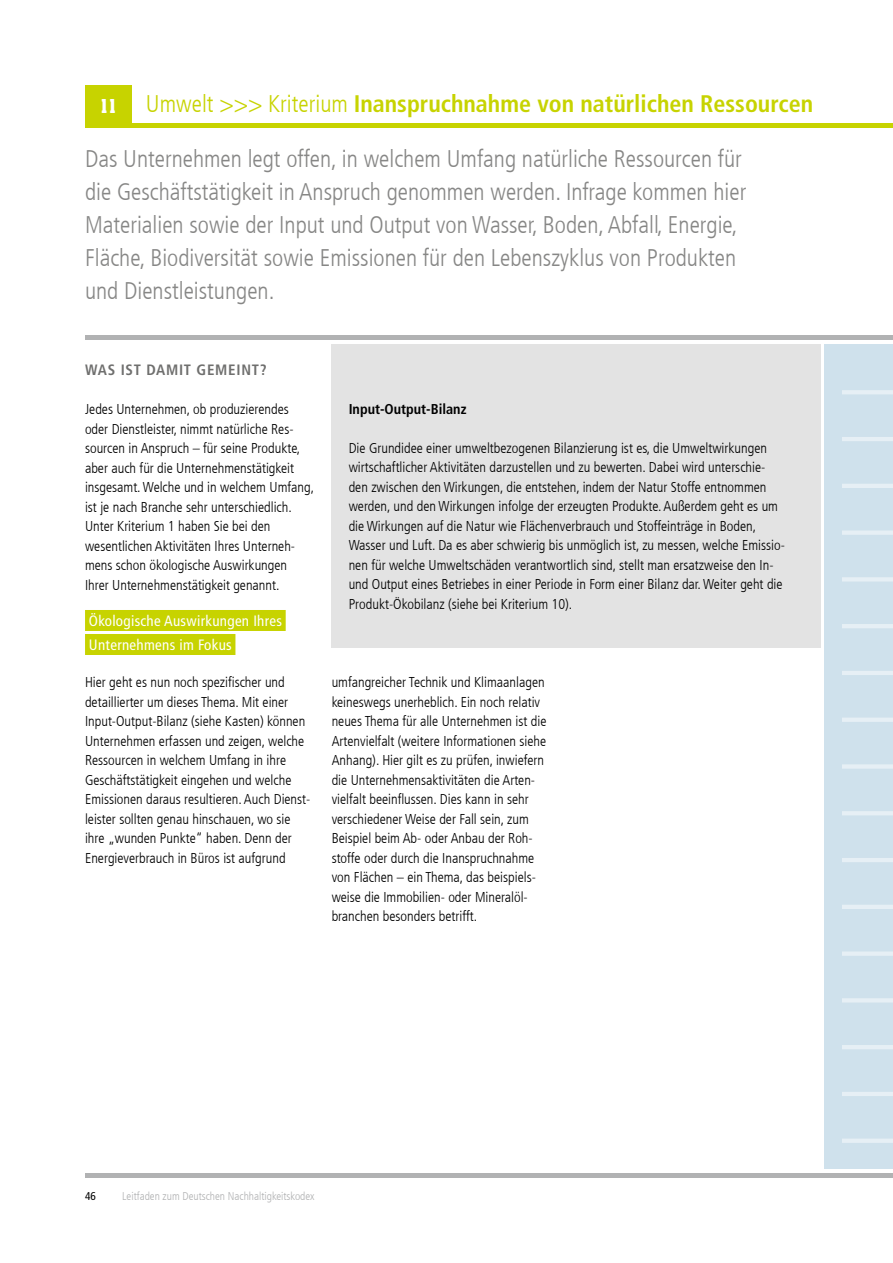
<style>
.page{position:relative;width:893px;height:1263px;background:#fff}
.page>*{position:absolute;margin:0;border:0;box-sizing:border-box;transform-origin:0 0}
.t1{font:300 condensed 24px/33px "Frutiger LT Com";color:#878786}
.t2{font:700 condensed 24px "Frutiger LT Com";color:#c7d300}
.t3{font:500 21px "Aachen Std";color:#fff}
.t4{font:condensed 15px/24px "Frutiger LT Com";letter-spacing:.02em;color:#fff}
.t5{font:700 condensed 15px "Frutiger LT Com";letter-spacing:.05em;color:#6f6f6e}
.t6{font:300 condensed 14.25px/19.5px "Frutiger LT Com";color:#000}
.t7{font:700 condensed 14.25px "Frutiger LT Com";color:#000}
.t8{font:300 condensed 11.25px "Frutiger LT Com";color:#b1b2b3}
.t9{font:condensed 11.25px "Frutiger LT Com";color:#000}
.s1{font-weight:300}
</style>
<div class="page">
<hr style="left:85px;top:1174px;width:808px;height:4px;background:#b1b2b3">
<div style="left:85px;top:123px;width:808px;height:5px;background:#c7d300"></div>
<div style="left:85px;top:335px;width:808px;height:5px;background:#b1b2b3"></div>
<div style="left:332px;top:344px;width:489px;height:304px;background:#e3e3e3"></div>
<div style="left:85px;top:85px;width:47px;height:43px;background:#c7d300"></div>
<div style="left:85px;top:610px;width:201px;height:21px;background:#c7d300"></div>
<div style="left:85px;top:634px;width:150px;height:21px;background:#c7d300"></div>
<div style="left:825px;top:344px;width:68px;height:825px;background:#cfe1ec"></div>
<hr style="left:842px;top:390px;width:51px;height:4px;background:#e6eff5">
<hr style="left:842px;top:437px;width:51px;height:4px;background:#e6eff5">
<hr style="left:842px;top:484px;width:51px;height:4px;background:#e6eff5">
<div style="left:842px;top:530px;width:51px;height:5px;background:#e6eff5"></div>
<hr style="left:842px;top:577px;width:51px;height:4px;background:#e6eff5">
<hr style="left:842px;top:624px;width:51px;height:4px;background:#e6eff5">
<hr style="left:842px;top:671px;width:51px;height:4px;background:#e6eff5">
<hr style="left:842px;top:718px;width:51px;height:4px;background:#e6eff5">
<div style="left:842px;top:764px;width:51px;height:5px;background:#e6eff5"></div>
<hr style="left:842px;top:811px;width:51px;height:4px;background:#e6eff5">
<hr style="left:842px;top:858px;width:51px;height:4px;background:#e6eff5">
<hr style="left:842px;top:905px;width:51px;height:4px;background:#e6eff5">
<div style="left:842px;top:951px;width:51px;height:5px;background:#e6eff5"></div>
<hr style="left:842px;top:998px;width:51px;height:4px;background:#e6eff5">
<hr style="left:842px;top:1045px;width:51px;height:4px;background:#e6eff5">
<hr style="left:842px;top:1092px;width:51px;height:4px;background:#e6eff5">
<div style="left:842px;top:1138px;width:51px;height:5px;background:#e6eff5"></div>
<h1 class="t2" style="left:146px;top:89px;width:669px"><span class="s1">Umwelt &gt;&gt;&gt; Kriterium</span> Inanspruchnahme von natürlichen Ressourcen</h1>
<p class="t1" style="left:85px;top:142px;width:663px">Das Unternehmen legt offen, in welchem Umfang natürliche Ressourcen für die Geschäftstätigkeit in Anspruch genommen werden. Infrage kommen hier Materialien sowie der Input und Output von Wasser, Boden, Abfall, Energie, Fläche, Biodiversität sowie Emissionen für den Lebenszyklus von Produkten und Dienstleistungen.</p>
<h2 class="t3" style="left:101px;top:94px;width:16px">11</h2>
<p class="t5" style="left:85px;top:361px;width:183px">WAS IST DAMIT GEMEINT?</p>
<p class="t6" style="left:85px;top:399px;width:231px">Jedes Unternehmen, ob produzierendes oder Dienstleister, nimmt natürliche Res&shy;sourcen in Anspruch – für seine Produkte, aber auch für die Unternehmenstätigkeit insgesamt. Welche und in welchem Umfang, ist je nach Branche sehr unterschiedlich.<br>Unter Kriterium 1 haben Sie bei den wesentlichen Aktivitäten Ihres Unterneh&shy;mens schon ökologische Auswirkungen Ihrer Unternehmenstätigkeit genannt.</p>
<p class="t4" style="left:89px;top:609px;width:195px">Ökologische Auswirkungen Ihres<br>Unternehmens im Fokus</p>
<p class="t6" style="left:85px;top:672px;width:227px">Hier geht es nun noch spezifischer und detaillierter um dieses Thema. Mit einer Input-Output-Bilanz (siehe Kasten) können Unternehmen erfassen und zeigen, welche Ressourcen in welchem Umfang in ihre Geschäftstätigkeit eingehen und welche Emissionen daraus resultieren. Auch Dienst&shy;leister sollten genau hinschauen, wo sie ihre „wunden Punkte“ haben. Denn der Energieverbrauch in Büros ist aufgrund</p>
<p class="t7" style="left:349px;top:400px;width:119px">Input-Output-Bilanz</p>
<p class="t6" style="left:349px;top:438px;width:438px">Die Grundidee einer umweltbezogenen Bilanzierung ist es, die Umweltwirkungen wirtschaftlicher Aktivitäten darzustellen und zu bewerten. Dabei wird unterschie&shy;den zwischen den Wirkungen, die entstehen, indem der Natur Stoffe entnommen werden, und den Wirkungen infolge der erzeugten Produkte. Außerdem geht es um die Wirkungen auf die Natur wie Flächenverbrauch und Stoffeinträge in Boden, Wasser und Luft. Da es aber schwierig bis unmöglich ist, zu messen, welche Emissio&shy;nen für welche Umweltschäden verantwortlich sind, stellt man ersatzweise den In&shy;und Output eines Betriebes in einer Periode in Form einer Bilanz dar. Weiter geht die Produkt-Ökobilanz (siehe bei Kriterium 10).</p>
<p class="t6" style="left:332px;top:672px;width:216px">umfangreicher Technik und Klimaanlagen keineswegs unerheblich. Ein noch relativ neues Thema für alle Unternehmen ist die Artenvielfalt (weitere Informationen siehe Anhang). Hier gilt es zu prüfen, inwiefern die Unternehmensaktivitäten die Arten&shy;vielfalt beeinflussen. Dies kann in sehr verschiedener Weise der Fall sein, zum Beispiel beim Ab- oder Anbau der Roh&shy;stoffe oder durch die Inanspruchnahme von Flächen – ein Thema, das beispiels&shy;weise die Immobilien- oder Mineralöl&shy;branchen besonders betrifft.</p>
<p class="t9" style="left:85px;top:1190px;width:12px">46</p>
<p class="t8" style="left:122px;top:1189px;width:194px">Leitfaden zum Deutschen Nachhaltigkeitskodex</p>
</div>
